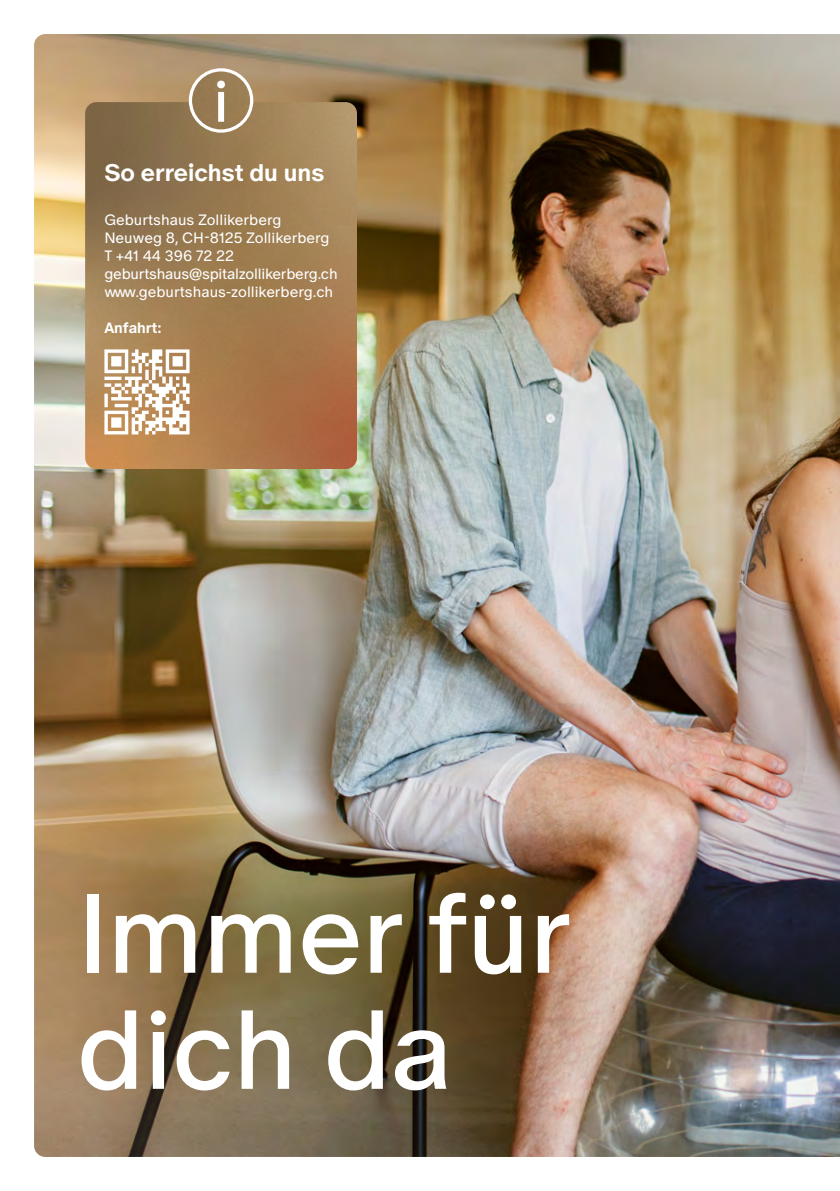
<style>
.page{position:relative;width:840px;height:1191px;background:#fff}
.page>*{position:absolute;margin:0;border:0;box-sizing:border-box;transform-origin:0 0}
.t1{font:112px/116px "ABC Oracle";letter-spacing:-.01em;color:#fff}
.t2{font:700 24px "ABC Oracle";color:#fff}
.t3{font:15px/18px "ABC Oracle";color:#fff}
.t4{font:700 15px "ABC Oracle";color:#fff}
</style>
<div class="page">
<img style="left:34px;top:34px;width:805px;height:1123px">
<img style="left:85px;top:102px;width:272px;height:367px">
<img style="left:190px;top:70px;width:61px;height:61px;border-radius:31px">
<div style="left:189px;top:68px;width:64px;height:65px;border:3px solid #fff;border-radius:50%"></div>
<svg style="left:217px;top:81px;width:8px;height:41px"></svg>
<svg style="left:104px;top:349px;width:85px;height:85px"></svg>
<h2 class="t2" style="left:104px;top:154px;width:221px">So erreichst du uns</h2>
<p class="t3" style="left:104px;top:210px;width:234px">Geburtshaus Zollikerberg<br>Neuweg 8, CH-8125 Zollikerberg<br>T +41 44 396 72 22 geburtshaus@spitalzollikerberg.ch www.geburtshaus-zollikerberg.ch</p>
<p class="t4" style="left:104px;top:316px;width:59px">Anfahrt:</p>
<h1 class="t1" style="left:77px;top:871px;width:496px">Immer für dich da</h1>
</div>
